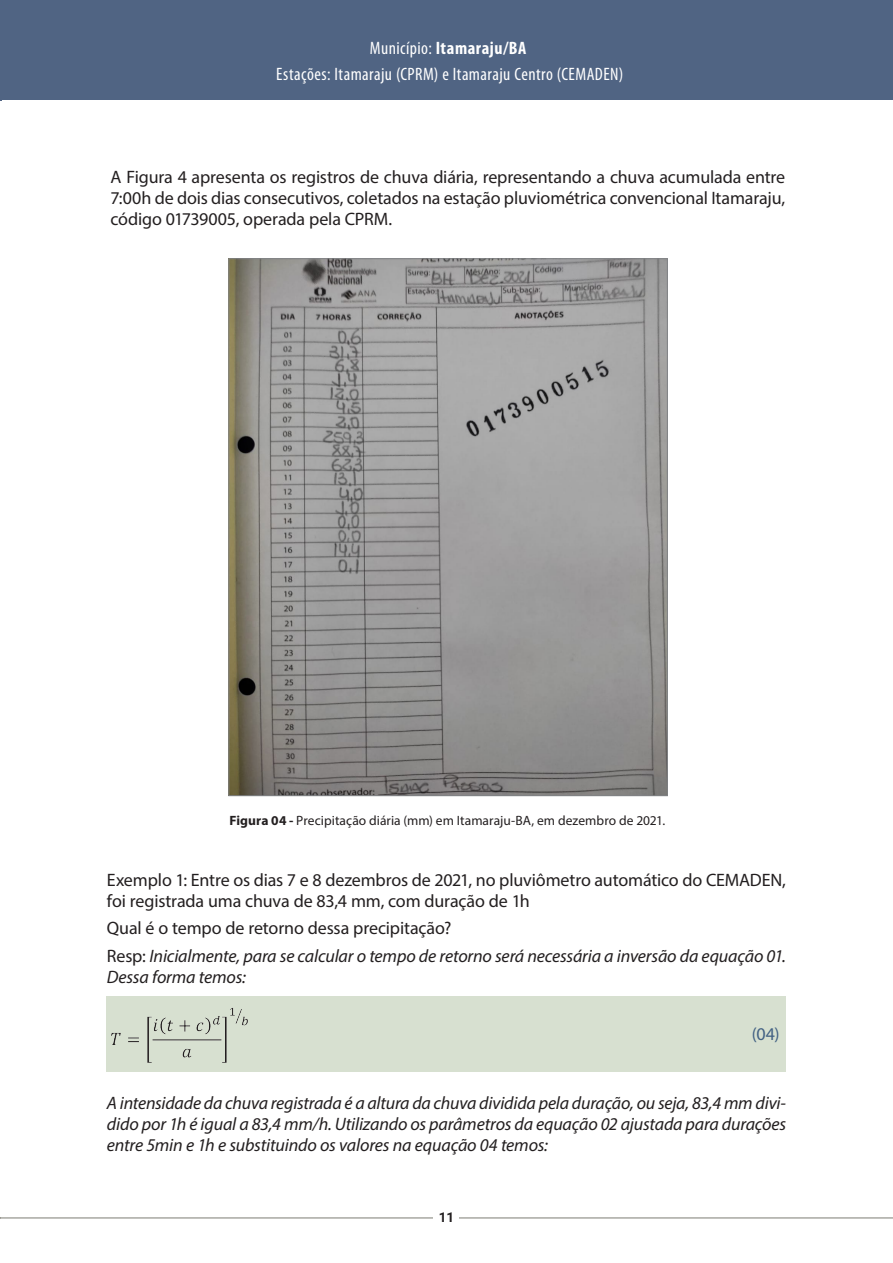
<style>
.page{position:relative;width:893px;height:1263px;background:#fff}
.page>*{position:absolute;margin:0;border:0;box-sizing:border-box;transform-origin:0 0}
.CORPO_TEXTO{font:18px/21px "Myriad Pro";letter-spacing:-.01em;color:#231f20;text-align:justify}
.CORPO_TEXTO-2{font:italic 18px/21px "Myriad Pro";letter-spacing:-.01em;color:#231f20}
.Cabeçalho_Folha_de{font:700 condensed 18px "Myriad Pro";letter-spacing:.03em;color:#fff}
.Cabeçalho_Folha_de-2{font:condensed 18px "Myriad Pro";letter-spacing:.025em;color:#fff}
.EQUACAO_SOMBRA{font:18px "Myriad Pro";color:#426183}
.t1{font:13.5px "Myriad Pro";letter-spacing:.005em;color:#231f20}
.t2{font:700 13.5px "Roboto";color:#231f20}
.s1{font-weight:400}
.s2{font-weight:700}
.s3{font-style:normal}
</style>
<div class="page">
<hr style="left:0;top:0;width:1px;height:100px;background:#506483">
<hr style="left:0;top:1217px;width:893px;height:1px;background:#7d7c73">
<div style="left:433px;top:1205px;width:26px;height:23px;background:#fff"></div>
<img style="left:230px;top:260px;width:436px;height:534px">
<div style="left:1px;top:0;width:892px;height:100px;background:#506483"></div>
<div style="left:107px;top:996px;width:679px;height:75px;background:#d7e0d0"></div>
<img style="left:111px;top:1008px;width:137px;height:55px">
<p class="Cabeçalho_Folha_de" style="left:370px;top:36px;width:158px"><span class="s1">Município:</span> Itamaraju/BA</p>
<p class="Cabeçalho_Folha_de-2" style="left:276px;top:63px;width:349px">Estações: Itamaraju (CPRM) e Itamaraju Centro (CEMADEN)</p>
<p class="Cabeçalho_Folha_de" style="left:256px;top:63px;width:223px"><span class="s1">Estações:</span> Itamar ju (CPRM) e Itam</p>
<p class="Cabeçalho_Folha_de" style="left:517px;top:63px;width:121px">Centro (CEMADEN)</p>
<p class="CORPO_TEXTO" style="left:111px;top:166px;width:676px">A Figura 4 apresenta os registros de chuva diária, representando a chuva acumulada entre 7:00h de dois dias consecutivos, coletados na estação pluviométrica convencional Itamaraju, código 01739005, operada pela CPRM.</p>
<p class="t1" style="left:229px;top:812px;width:437px"><span class="s2">Figura 04 -</span> Precipitação diária (mm) em Itamaraju-BA, em dezembro de 2021.</p>
<p class="CORPO_TEXTO" style="left:107px;top:869px;width:681px">Exemplo 1: Entre os dias 7 e 8 dezembros de 2021, no pluviômetro automático do CEMADEN, foi registrada uma chuva de 83,4 mm, com duração de 1h</p>
<p class="CORPO_TEXTO" style="left:107px;top:917px;width:346px">Qual é o tempo de retorno dessa precipitação?</p>
<p class="CORPO_TEXTO-2" style="left:107px;top:945px;width:681px"><span class="s3">Resp:</span> Inicialmente, para se calcular o tempo de retorno será necessária a inversão da equação 01.<br>Dessa forma temos:</p>
<p class="EQUACAO_SOMBRA" style="left:752px;top:1023px;width:29px">(04)</p>
<p class="CORPO_TEXTO-2" style="left:107px;top:1092px;width:681px;text-align:justify">A intensidade da chuva registrada é a altura da chuva dividida pela duração, ou seja, 83,4 mm divi&shy;dido por 1h é igual a 83,4 mm/h. Utilizando os parâmetros da equação 02 ajustada para durações entre 5min e 1h e substituindo os valores na equação 04 temos:</p>
<p class="t2" style="left:439px;top:1208px;width:17px">11</p>
</div>
